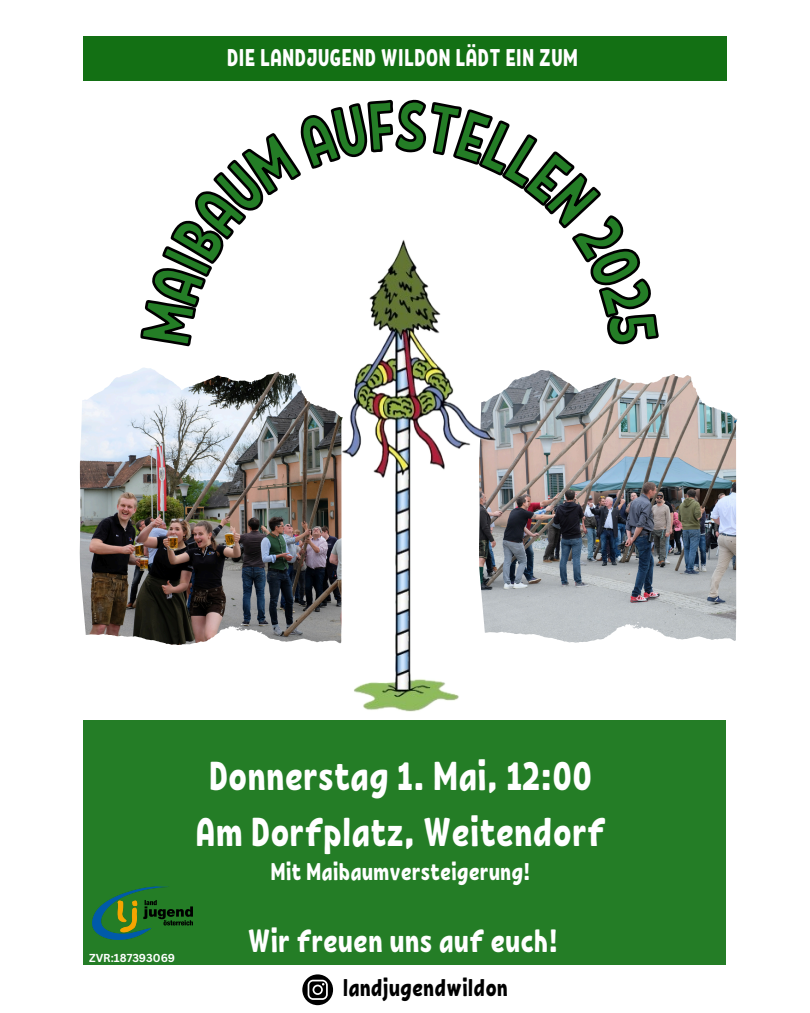
<style>
.page{position:relative;width:810px;height:1013px;background:#fff}
.page>*{position:absolute;margin:0;border:0;box-sizing:border-box;transform-origin:0 0}
.t1{font:40.2px/55.7px "RF Krabuler";color:#fff;text-align:center}
.t2{font:32.1px "RF Krabuler";color:#fff}
.t3{font:24.1px "RF Krabuler";color:#fff}
.t4{font:24.1px "RF Krabuler";color:#000}
.t5{font:700 11.2px "Canva Sans";color:#fff}
</style>
<div class="page">
<img style="left:79px;top:36px;width:659px;height:970px">
<div style="left:84px;top:721px;width:642px;height:244px;background:#247d26"></div>
<svg style="left:302px;top:974px;width:31px;height:31px"></svg>
<img style="left:159px;top:371px;width:184px;height:46px">
<img style="left:556px;top:374px;width:181px;height:45px">
<svg style="left:476px;top:80px;width:23px;height:17px"></svg>
<svg style="left:499px;top:80px;width:42px;height:17px"></svg>
<svg style="left:541px;top:36px;width:197px;height:196px"></svg>
<img style="left:343px;top:348px;width:153px;height:363px">
<img style="left:92px;top:886px;width:101px;height:53px">
<div style="left:84px;top:36px;width:643px;height:44px;background:#137014"></div>
<svg style="left:137px;top:97px;width:580px;height:251px"></svg>
<h3 class="t3" style="left:227px;top:42px;width:353px">DIE LANDJUGEND WILDON LÄDT EIN ZUM</h3>
<p class="t5" style="left:89px;top:949px;width:88px">ZVR:187393069</p>
<p class="t1" style="left:196px;top:746px;width:411px">Donnerstag 1. Mai, 12:00<br>Am Dorfplatz, Weitendorf</p>
<p class="t3" style="left:271px;top:855px;width:262px">Mit Maibaumversteigerung!</p>
<p class="t2" style="left:248px;top:919px;width:312px">Wir freuen uns auf euch!</p>
<h5 class="t4" style="left:343px;top:972px;width:167px">landjugendwildon</h5>
</div>
